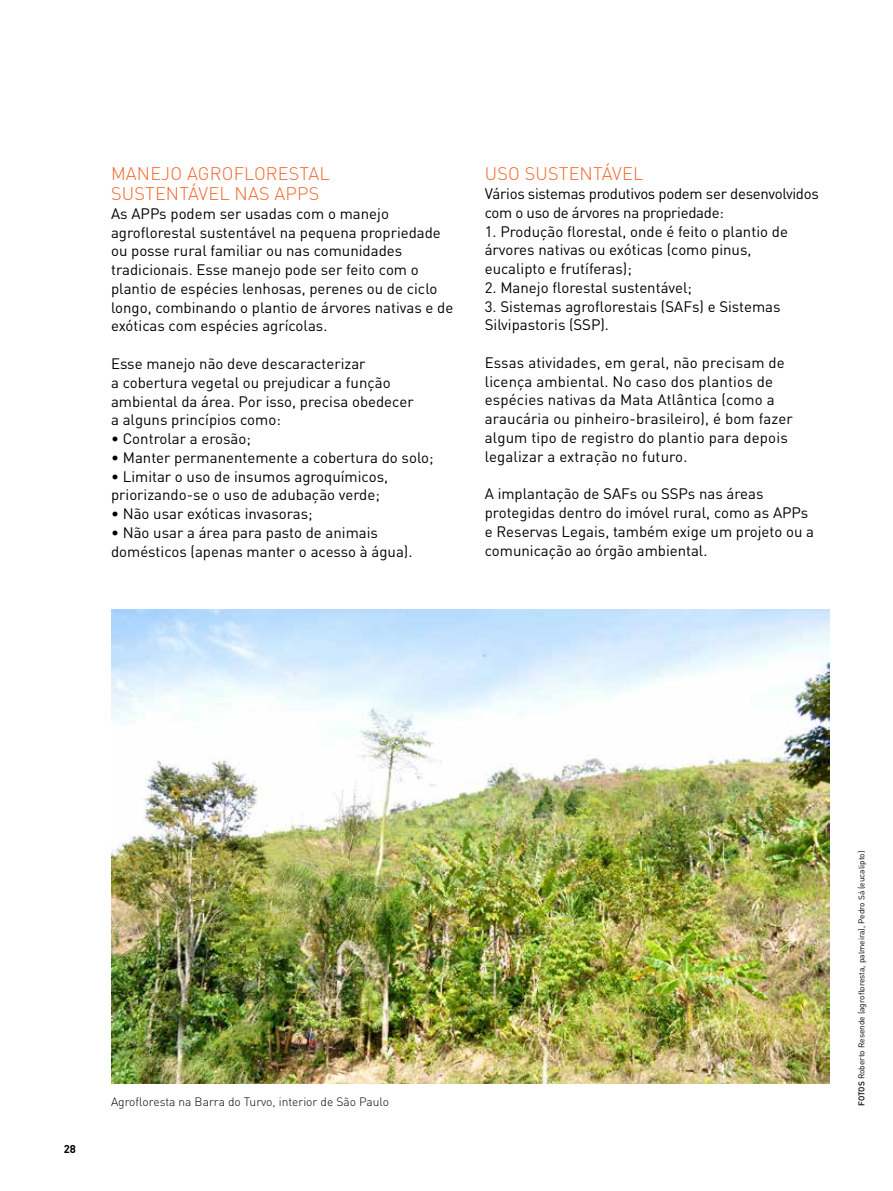
<style>
.page{position:relative;width:893px;height:1191px;background:#fff}
.page>*{position:absolute;margin:0;border:0;box-sizing:border-box;transform-origin:0 0}
.t1{font:300 18px/19.8px "DIN";letter-spacing:.01em;color:#f26529}
.t2{font:15px/18.8px "DIN";color:#000}
.t3{font:15px/18.8px "DIN";letter-spacing:-.02em;color:#000}
.t4{font:300 12px "DIN";color:#000}
.t5{font:700 11.25px "DIN";color:#000}
.t6{font:8.25px "DIN";color:#000}
.s1{font-weight:500}
</style>
<div class="page">
<img style="left:111px;top:609px;width:718px;height:474px">
<p class="t1" style="left:111px;top:164px;width:210px">MANEJ O AGROFLOR ESTAL<br>SUSTENTÁVEL NAS APPS</p>
<p class="t2" style="left:111px;top:204px;width:344px">As APPs podem ser usadas com o manejo agroflorestal sustentável na pequena propriedade ou posse rural familiar ou nas comunidades tradicionais. Esse manejo pode ser feito com o plantio de espécies lenhosas, perenes ou de ciclo longo, combinando o plantio de árvores nativas e de exóticas com espécies agrícolas.</p>
<p class="t2" style="left:111px;top:354px;width:304px">Esse manejo não deve descaracterizar<br>a cobertura vegetal ou prejudicar a função ambiental da área. Por isso, precisa obedecer a alguns princípios como:</p>
<p class="t2" style="left:111px;top:429px;width:141px">• Controlar a erosão;</p>
<p class="t2" style="left:111px;top:448px;width:324px">• Manter permanentemente a cobertura do solo;</p>
<p class="t2" style="left:111px;top:466px;width:279px">• Limitar o uso de insumos agroquímicos, priorizando-se o uso de adubação verde;</p>
<p class="t2" style="left:111px;top:504px;width:203px">• Não usar exóticas invasoras;</p>
<p class="t2" style="left:111px;top:523px;width:303px">• Não usar a área para pasto de animais domésticos (apenas manter o acesso à água).</p>
<p class="t1" style="left:485px;top:164px;width:155px">USO SUSTENTÁVEL</p>
<p class="t3" style="left:485px;top:184px;width:336px">Vários sistemas produtivos podem ser desenvolvidos com o uso de árvores na propriedade:</p>
<p class="t2" style="left:485px;top:222px;width:305px">1. Produção florestal, onde é feito o plantio de árvores nativas ou exóticas (como pinus, eucalipto e frutíferas);</p>
<p class="t2" style="left:485px;top:278px;width:209px">2. Manejo florestal sustentável;</p>
<p class="t2" style="left:485px;top:297px;width:297px">3. Sistemas agroflorestais (SAFs) e Sistemas<br>Silvipastoris (SSP).</p>
<p class="t2" style="left:485px;top:353px;width:310px">Essas atividades, em geral, não precisam de licença ambiental. No caso dos plantios de espécies nativas da Mata Atlântica (como a araucária ou pinheiro-brasileiro), é bom fazer algum tipo de registro do plantio para depois legalizar a extração no futuro.</p>
<p class="t2" style="left:485px;top:484px;width:331px">A implantação de SAFs ou SSPs nas áreas protegidas dentro do imóvel rural, como as APPs e Reservas Legais, também exige um projeto ou a comunicação ao órgão ambiental.</p>
<p class="t5" style="left:64px;top:1141px;width:14px">28</p>
<p class="t4" style="left:111px;top:1094px;width:280px">AGROFLORESTA NA BARRA DO TURVO, INTERIOR DE SÃO PAULO</p>
<p class="t6" style="left:856px;top:1106px;width:257px;rotate:-90deg"><span class="s1">Fotos</span> Roberto Resende (agrofloresta, palmeira), Pedro Sá (eucalipto)</p>
</div>
